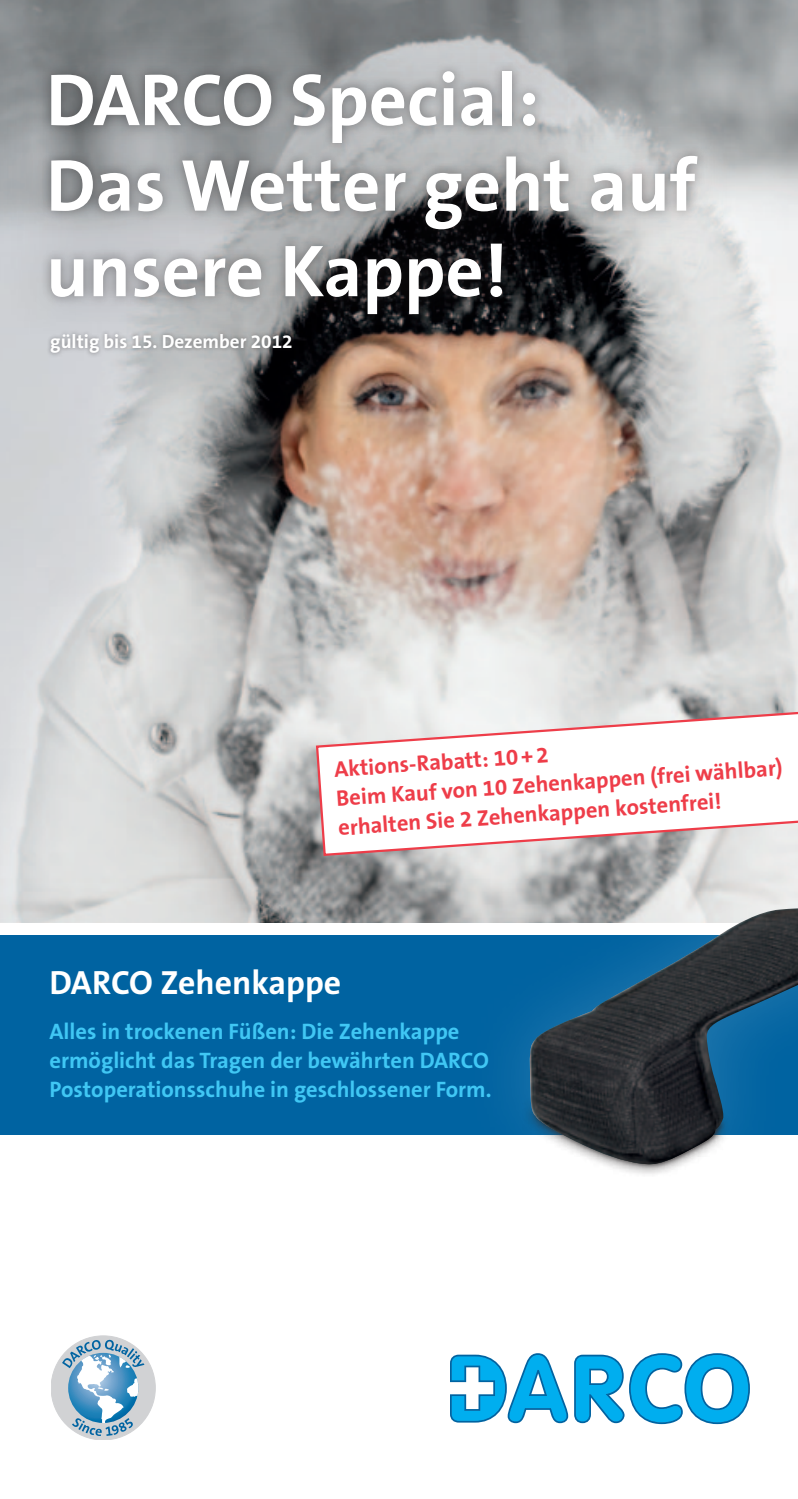
<style>
.page{position:relative;width:798px;height:1499px;background:#fff}
.page>*{position:absolute;margin:0;border:0;box-sizing:border-box;transform-origin:0 0}
.t1{font:700 74.25px/85.5px "The Sans B7";color:#fff}
.t2{font:700 33.75px "The Sans B7";color:#fff}
.t3{font:700 22.5px/29.2px "The Sans B7";color:#40c7f4}
.t4{font:700 22.5px/29.2px "The Sans B7";color:#ee3d49}
.t5{font:700 19.12px "The Sans B7";color:#fff}
</style>
<div class="page">
<img style="left:0;top:0;width:797px;height:923px">
<div style="left:0;top:935px;width:797px;height:200px;background:#0063a1"></div>
<svg style="left:450px;top:1353px;width:118px;height:70px"></svg>
<svg style="left:574px;top:1353px;width:175px;height:71px"></svg>
<svg style="left:51px;top:1336px;width:104px;height:104px"></svg>
<svg style="left:314px;top:708px;width:483px;height:149px"></svg>
<div style="left:0;top:23px;width:745px;height:341px;background:#231f20;opacity:.31"></div>
<div style="left:459px;top:837px;width:338px;height:396px;background:#fff;opacity:.15"></div>
<img style="left:528px;top:908px;width:269px;height:256px">
<div style="left:46px;top:329px;width:251px;height:29px;background:#231f20;opacity:.3"></div>
<h1 class="t1" style="left:46px;top:60px;width:651px">DARCO Special:<br>Das Wetter geht auf unsere Kappe!</h1>
<p class="t5" style="left:50px;top:332px;width:244px">gültig bis 15. Dezember 2012</p>
<p class="t4" style="left:333px;top:755px;width:449px;rotate:-4deg">Aktions-Rabatt: 10+2<br>Beim Kauf von 10 Zehenkappen (frei wählbar) erhalten Sie 2 Zehenkappen kostenfrei!</p>
<h2 class="t2" style="left:49px;top:964px;width:293px">DARCO Zehenkappe</h2>
<p class="t3" style="left:49px;top:1017px;width:443px">Alles in trockenen Füßen: Die Zehenkappe ermöglicht das Tragen der bewährten DARCO<br>Postoperationsschuhe in geschlossener Form.</p>
</div>
